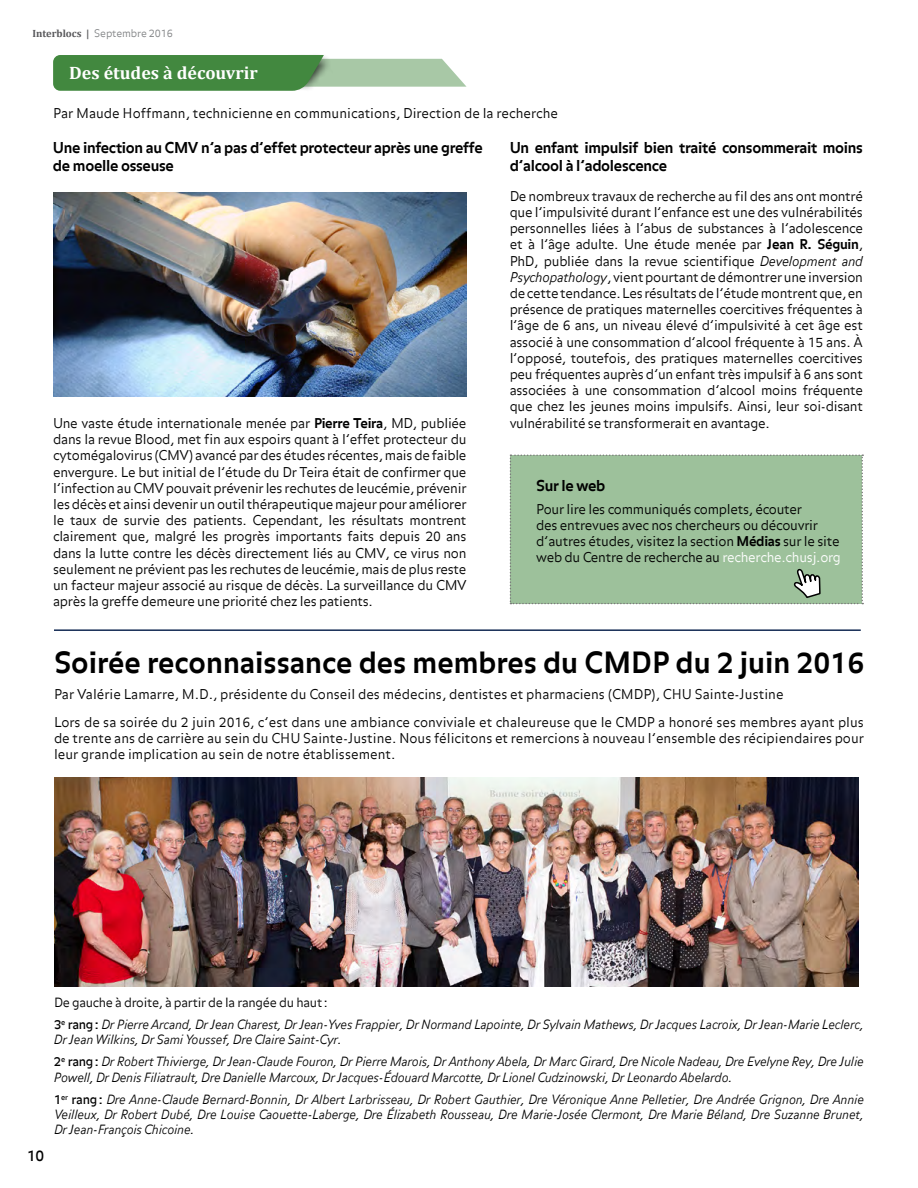
<style>
.page{position:relative;width:918px;height:1188px;background:#fff}
.page>*{position:absolute;margin:0;border:0;box-sizing:border-box;transform-origin:0 0}
.t1{font:700 29.25px "Balance";color:#000}
.t2{font:700 18px "Cambria";color:#fff}
.t3{font:700 15px/18px "Balance";letter-spacing:-.02em;color:#000}
.t4{font:15px "Balance";color:#000}
.t5{font:300 13.5px/16.2px "Balance";color:#000}
.t6{font:300 13.5px/16.2px "Balance";letter-spacing:-.02em;color:#000}
.t7{font:italic 300 12.75px/22px "Balance";letter-spacing:-.02em;color:#000}
.t8{font:300 10.5px "Balance";letter-spacing:-.015em;color:#808284}
.s1{font-family:"Cambria";font-weight:700;color:#58585b}
.s2{font-weight:700}
.s3{font-style:italic}
.s4{color:#fff}
.s5{font-style:normal}
.s6{font-weight:400;font-style:normal}
</style>
<div class="page">
<img style="left:54px;top:778px;width:805px;height:208px">
<svg style="left:53px;top:55px;width:414px;height:36px;background:#71a56f"></svg>
<div style="left:510px;top:454px;width:353px;height:151px;background:#9dc19b"></div>
<img style="left:53px;top:193px;width:414px;height:203px">
<hr style="left:54px;top:629px;width:807px;height:2px;background:#132a53">
<p class="t8" style="left:32px;top:27px;width:142px"><span class="s1">Interblocs |</span> Septembre 2016</p>
<h2 class="t2" style="left:69px;top:60px;width:190px">Des études à découvrir</h2>
<p class="t5" style="left:53px;top:106px;width:507px">Par Maude Hoffmann, technicienne en communications, Direction de la recherche</p>
<p class="t3" style="left:53px;top:139px;width:431px">Une infection au CMV n’a pas d’effet protecteur après une greffe de moelle osseuse</p>
<p class="t5" style="left:53px;top:416px;width:415px;text-align:justify">Une vaste étude internationale menée par <span class="s2">Pierre Teira</span>, MD, publiée dans la revue Blood, met fin aux espoirs quant à l’effet protecteur du cytomégalovirus (CMV) avancé par des études récentes, mais de faible envergure. Le but initial de l’étude du Dr Teira était de confirmer que l’infection au CMV pouvait prévenir les rechutes de leucémie, prévenir les décès et ainsi devenir un outil thérapeutique majeur pour améliorer le taux de survie des patients. Cependant, les résultats montrent clairement que, malgré les progrès importants faits depuis 20 ans dans la lutte contre les décès directement liés au CMV, ce virus non seulement ne prévient pas les rechutes de leucémie, mais de plus reste un facteur majeur associé au risque de décès. La surveillance du CMV après la greffe demeure une priorité chez les patients.</p>
<p class="t3" style="left:510px;top:139px;width:355px">Un enfant impulsif bien traité consommerait moins d’alcool à l’adolescence</p>
<p class="t5" style="left:510px;top:188px;width:355px;text-align:justify">De nombreux travaux de recherche au fil des ans ont montré que l’impulsivité durant l’enfance est une des vulnérabilités personnelles liées à l’abus de substances à l’adolescence et à l’âge adulte. Une étude menée par <span class="s2">Jean R. Séguin</span>, PhD, publiée dans la revue scientifique <span class="s3">Development and Psychopathology</span>, vient pourtant de démontrer une inversion de cette tendance. Les résultats de l’étude montrent que, en présence de pratiques maternelles coercitives fréquentes à l’âge de 6 ans, un niveau élevé d’impulsivité à cet âge est associé à une consommation d’alcool fréquente à 15 ans. À l’opposé, toutefois, des pratiques maternelles coercitives peu fréquentes auprès d’un enfant très impulsif à 6 ans sont associées à une consommation d’alcool moins fréquente que chez les jeunes moins impulsifs. Ainsi, leur soi-disant vulnérabilité se transformerait en avantage.</p>
<p class="t3" style="left:536px;top:477px;width:71px">Sur le web</p>
<p class="t6" style="left:536px;top:501px;width:306px">Pour lire les communiqués complets, écouter<br>des entrevues avec nos chercheurs ou découvrir d’autres études, visitez la section <span class="s2">Médias</span> sur le site web du Centre de recherche au <span class="s4">recherche.chusj.org</span></p>
<h1 class="t1" style="left:54px;top:644px;width:812px">Soirée reconnaissance des membres du CMDP du 2 juin 2016</h1>
<p class="t5" style="left:54px;top:680px;width:812px;line-height:27.9px">Par Valérie Lamarre, M.D., présidente du Conseil des médecins, dentistes et pharmaciens (CMDP), CHU Sainte-Justine<br>Lors de sa soirée du 2 juin 2016, c’est dans une ambiance conviviale et chaleureuse que le CMDP a honoré ses membres ayant plus</p>
<p class="t5" style="left:54px;top:730px;width:812px">de trente ans de carrière au sein du CHU Sainte-Justine. Nous félicitons et remercions à nouveau l’ensemble des récipiendaires pour leur grande implication au sein de notre établissement.</p>
<p class="t4" style="left:27px;top:1146px;width:19px">10</p>
<p class="t7" style="left:54px;top:992px;width:812px"><span class="s5">De gauche à droite, à partir de la rangée du haut:<br></span><span class="s6">3</span><sup>e</sup> <span class="s6">rang:</span> Dr Pierre Arcand, Dr Jean Charest, Dr Jean-Yves Frappier, Dr Normand Lapointe, Dr Sylvain Mathews, Dr Jacques Lacroix, Dr Jean-Marie Leclerc,</p>
<p class="t7" style="left:54px;top:1029px;width:811px">Dr Jean Wilkins, Dr Sami Youssef, Dre Claire Saint-Cyr.<br><span class="s6">2</span><sup>e</sup> <span class="s6">rang:</span> Dr Robert Thivierge, Dr Jean-Claude Fouron, Dr Pierre Marois, Dr Anthony Abela, Dr Marc Girard, Dre Nicole Nadeau, Dre Evelyne Rey, Dre Julie</p>
<p class="t7" style="left:54px;top:1067px;width:812px">Powell, Dr Denis Filiatrault, Dre Danielle Marcoux, Dr Jacques-Édouard Marcotte, Dr Lionel Cudzinowski, Dr Leonardo Abelardo.<br><span class="s6">1</span><sup>er</sup> <span class="s6">rang:</span> Dre Anne-Claude Bernard-Bonnin, Dr Albert Larbrisseau, Dr Robert Gauthier, Dre Véronique Anne Pelletier, Dre Andrée Grignon, Dre Annie</p>
<p class="t7" style="left:54px;top:1107px;width:812px;line-height:15.3px">Veilleux, Dr Robert Dubé, Dre Louise Caouette-Laberge, Dre Élizabeth Rousseau, Dre Marie-Josée Clermont, Dre Marie Béland, Dre Suzanne Brunet,<br>Dr Jean-François Chicoine.</p>
</div>
